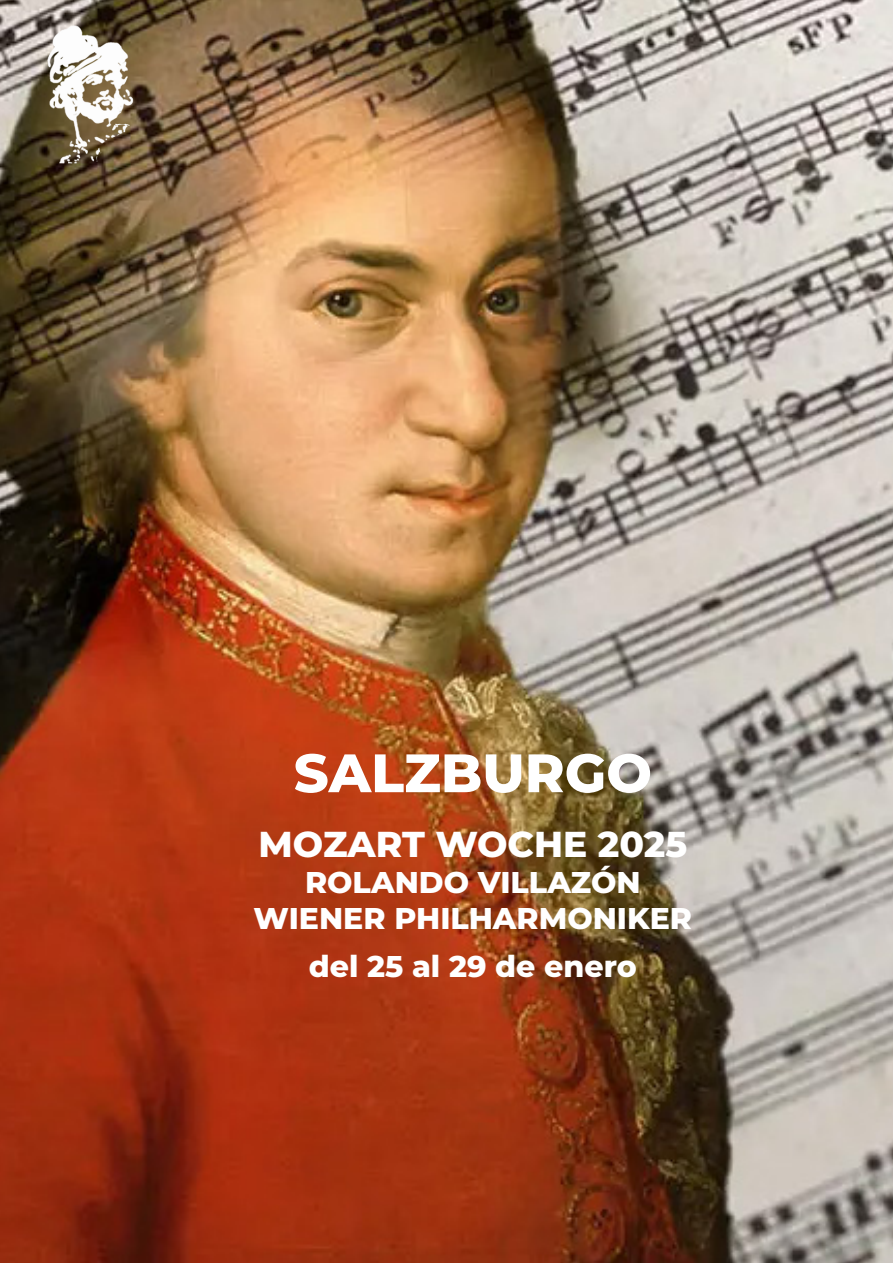
<style>
.page{position:relative;width:893px;height:1263px;background:#fff}
.page>*{position:absolute;margin:0;border:0;box-sizing:border-box;transform-origin:0 0}
.t1{font:800 54px "Montserrat";color:#fff}
.t2{font:800 36px "Montserrat";color:#fff}
.t3{font:800 30px "Montserrat";color:#fff}
</style>
<div class="page">
<img style="left:0;top:0;width:893px;height:1263px">
<img style="left:36px;top:19px;width:109px;height:145px">
<p class="t1" style="left:294px;top:733px;width:360px">SALZBURGO</p>
<p class="t2" style="left:258px;top:817px;width:430px">MOZART WOCHE 2025</p>
<p class="t3" style="left:305px;top:860px;width:337px">ROLANDO VILLAZÓN</p>
<p class="t3" style="left:254px;top:896px;width:440px">WIENER PHILHARMONIKER</p>
<p class="t3" style="left:309px;top:945px;width:329px">del 25 al 29 de enero</p>
</div>
